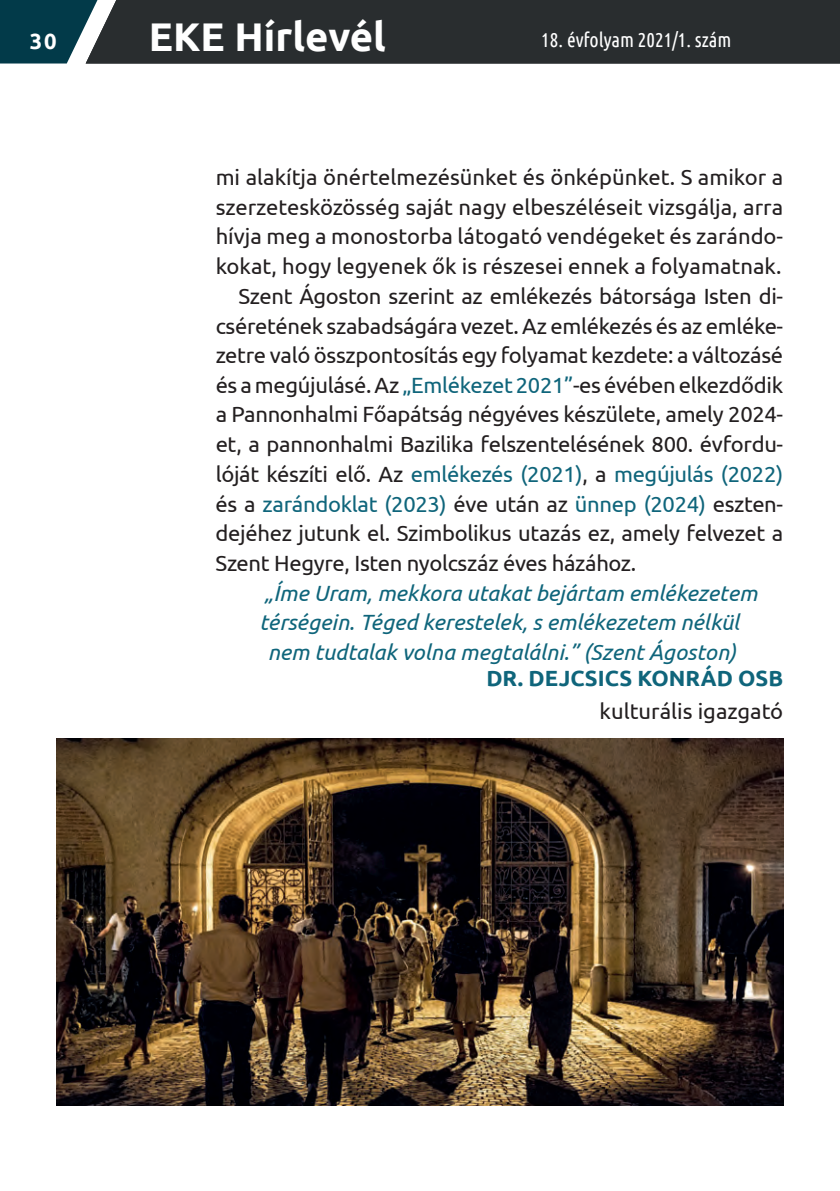
<style>
.page{position:relative;width:840px;height:1191px;background:#fff}
.page>*{position:absolute;margin:0;border:0;box-sizing:border-box;transform-origin:0 0}
.t1{font:700 40px "Ubuntu";color:#fff}
.EKE_alap{font:22px/29.6px "Ubuntu";letter-spacing:-.015em;color:#231f20;text-align:justify}
.EKE_IDÉZET{font:italic 22px "Ubuntu";color:#0f657b}
.EKE_szerzo{font:700 22px "Ubuntu";color:#0f657b}
.Eke_alap_bekezdesnel{font:22px "Ubuntu";color:#231f20}
.t2{font:700 22px "Ubuntu";color:#fff}
.t3{font:20px "Ubuntu Condensed";color:#fff}
.s1{color:#0f657b}
</style>
<div class="page">
<div style="left:207px;top:0;width:632px;height:63px;background:#292d2f"></div>
<svg style="left:0;top:0;width:207px;height:63px;background:#2c454c"></svg>
<img style="left:57px;top:738px;width:725px;height:367px">
<p class="t2" style="left:30px;top:28px;width:28px">30</p>
<h1 class="t1" style="left:149px;top:12px;width:238px">EKE Hírlevél</h1>
<p class="t3" style="left:541px;top:28px;width:192px">18. évfolyam 2021/1. szám</p>
<p class="EKE_alap" style="left:215px;top:162px;width:568px">mi alakítja önértelmezésünket és önképünket. S amikor a szerzetesközösség saját nagy elbeszéléseit vizsgálja, arra hívja meg a monostorba látogató vendégeket és zarándo&shy;kokat, hogy legyenek ők is részesei ennek a folyamatnak.</p>
<p class="EKE_alap" style="left:215px;top:280px;width:568px;text-indent:23px">Szent Ágoston szerint az emlékezés bátorsága Isten di&shy;cséretének szabadságára vezet. Az emlékezés és az emléke&shy;zetre való összpontosítás egy folyamat kezdete: a változásé és a megújulásé. Az <span class="s1">„Emlékezet 2021”</span>-es évében elkezdődik a Pannonhalmi Főapátság négyéves készülete, amely 2024- et, a pannonhalmi Bazilika felszentelésének 800. évfordu&shy;lóját készíti elő. Az <span class="s1">emlékezés (2021)</span>, a <span class="s1">megújulás (2022) </span>és a <span class="s1">zarándoklat (2023)</span> éve után az <span class="s1">ünnep (2024)</span> eszten&shy;dejéhez jutunk el. Szimbolikus utazás ez, amely felvezet a Szent Hegyre, Isten nyolcszáz éves házához.</p>
<p class="EKE_IDÉZET" style="left:264px;top:579px;width:494px">„Íme Uram, mekkora utakat bejártam emlékezetem</p>
<p class="EKE_IDÉZET" style="left:259px;top:609px;width:481px">térségein. Téged kerestelek, s emlékezetem nélkül</p>
<p class="EKE_IDÉZET" style="left:267px;top:639px;width:469px">nem tudtalak volna megtalálni.” (Szent Ágoston)</p>
<p class="EKE_szerzo" style="left:486px;top:665px;width:298px">DR. DEJCSICS KONRÁD OSB</p>
<p class="Eke_alap_bekezdesnel" style="left:599px;top:698px;width:185px">kulturális igazgató</p>
</div>
